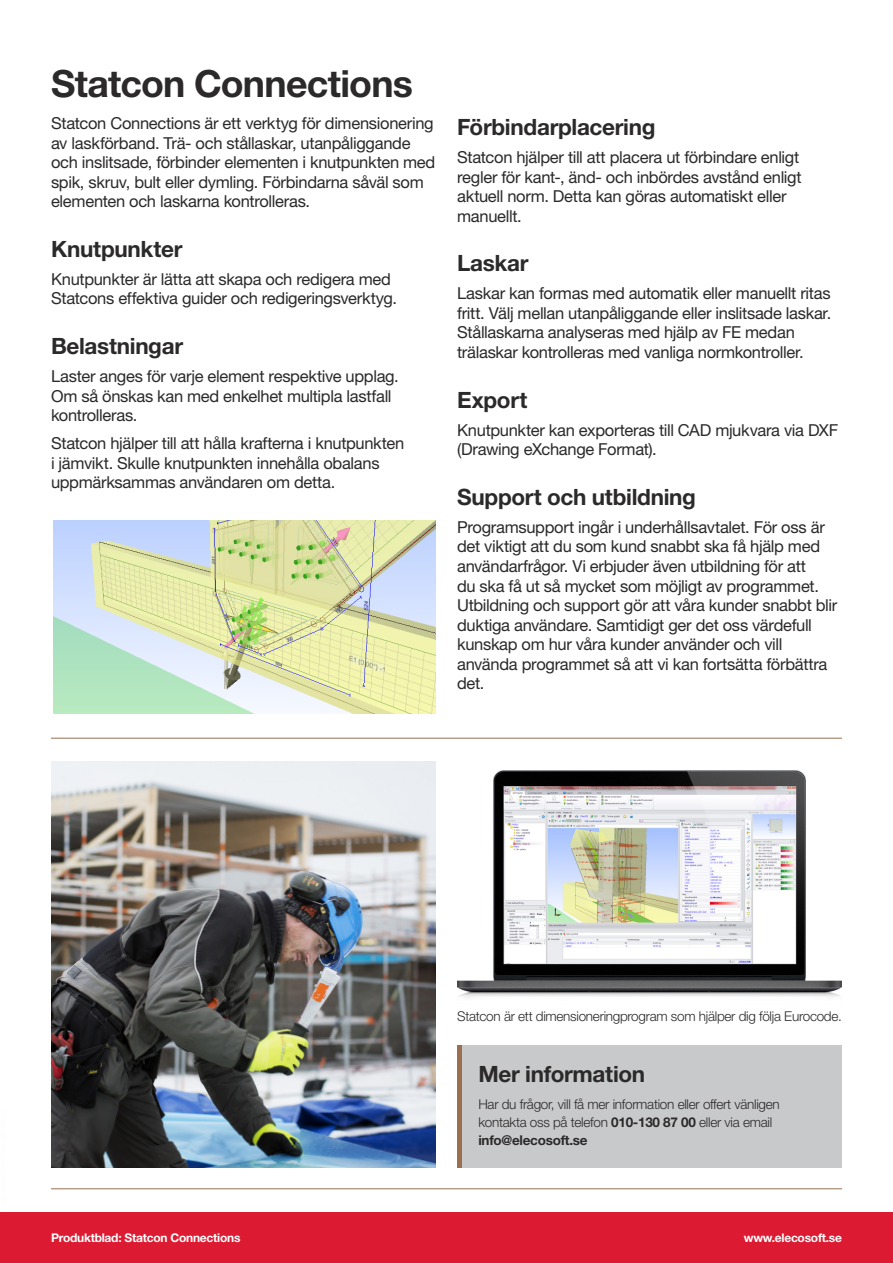
<style>
.page{position:relative;width:893px;height:1263px;background:#fff}
.page>*{position:absolute;margin:0;border:0;box-sizing:border-box;transform-origin:0 0}
.t1{font:700 37.5px "Helvetica Neue LT Std";letter-spacing:-.02em;color:#2b292a}
.t2{font:700 22.5px "Helvetica Neue LT Std";letter-spacing:-.015em;color:#2b292a}
.Body{font:16.5px/19.5px "Helvetica Neue LT Std";letter-spacing:-.02em;color:#2b292a}
.Body_support_text{font:300 13.5px "Helvetica Neue LT Std";letter-spacing:-.02em;color:#2b292a}
.Body_support_text-2{font:700 13.5px "Helvetica Neue LT Std";letter-spacing:-.02em;color:#2b292a}
.t3{font:700 12px "Helvetica Neue LT Std";letter-spacing:-.02em;color:#fff}
.s1{font-weight:700}
</style>
<div class="page">
<img style="left:457px;top:770px;width:385px;height:228px">
<img style="left:53px;top:520px;width:383px;height:193px">
<img style="left:51px;top:761px;width:385px;height:406px">
<div style="left:0;top:1212px;width:893px;height:51px;background:#dc1a32"></div>
<div style="left:457px;top:1045px;width:385px;height:122px;background:#c8c9cb"></div>
<hr style="left:457px;top:1045px;width:4px;height:122px;background:#9a6f51">
<hr style="left:51px;top:1188px;width:791px;height:1px;background:#9a6f51">
<hr style="left:51px;top:738px;width:791px;height:1px;background:#9a6f51">
<h1 class="t1" style="left:51px;top:60px;width:363px">Statcon Connections</h1>
<p class="Body" style="left:51px;top:113px;width:386px">Statcon Connections är ett verktyg för dimensionering av laskförband. Trä- och stållaskar, utanpåliggande och inslitsade, förbinder elementen i knutpunkten med spik, skruv, bult eller dymling. Förbindarna såväl som elementen och laskarna kontrolleras.</p>
<h2 class="t2" style="left:51px;top:235px;width:133px">Knutpunkter</h2>
<p class="Body" style="left:51px;top:269px;width:348px">Knutpunkter är lätta att skapa och redigera med<br>Statcons effektiva guider och redigeringsverktyg.</p>
<h2 class="t2" style="left:51px;top:332px;width:134px">Belastningar</h2>
<p class="Body" style="left:51px;top:366px;width:349px">Laster anges för varje element respektive upplag.<br>Om så önskas kan med enkelhet multipla lastfall kontrolleras.</p>
<p class="Body" style="left:51px;top:433px;width:355px">Statcon hjälper till att hålla krafterna i knutpunkten i jämvikt. Skulle knutpunkten innehålla obalans uppmärksammas användaren om detta.</p>
<h2 class="t2" style="left:457px;top:113px;width:200px">Förbindarplacering</h2>
<p class="Body" style="left:457px;top:147px;width:346px">Statcon hjälper till att placera ut förbindare enligt regler för kant-, änd- och inbördes avstånd enligt aktuell norm. Detta kan göras automatiskt eller manuellt.</p>
<h2 class="t2" style="left:457px;top:250px;width:73px">Laskar</h2>
<p class="Body" style="left:457px;top:283px;width:376px">Laskar kan formas med automatik eller manuellt ritas fritt. Välj mellan utanpåliggande eller inslitsade laskar.<br>Stållaskarna analyseras med hjälp av FE medan trälaskar kontrolleras med vanliga normkontroller.</p>
<h2 class="t2" style="left:457px;top:386px;width:72px">Export</h2>
<p class="Body" style="left:457px;top:420px;width:383px">Knutpunkter kan exporteras till CAD mjukvara via DXF (Drawing eXchange Format).</p>
<h2 class="t2" style="left:457px;top:483px;width:240px">Support och utbildning</h2>
<p class="Body" style="left:457px;top:517px;width:382px">Programsupport ingår i underhållsavtalet. För oss är det viktigt att du som kund snabbt ska få hjälp med användarfrågor. Vi erbjuder även utbildning för att<br>du ska få ut så mycket som möjligt av programmet.<br>Utbildning och support gör att våra kunder snabbt blir duktiga användare. Samtidigt ger det oss värdefull kunskap om hur våra kunder använder och vill använda programmet så att vi kan fortsätta förbättra det.</p>
<p class="Body_support_text" style="left:457px;top:1008px;width:386px">Statcon är ett dimensioneringprogram som hjälper dig följa Eurocode.</p>
<h2 class="t2" style="left:478px;top:1060px;width:168px">Mer information</h2>
<p class="Body_support_text" style="left:478px;top:1096px;width:303px">Har du frågor, vill få mer information eller offert vänligen</p>
<p class="Body_support_text" style="left:478px;top:1114px;width:295px">kontakta oss på telefon <span class="s1">010-130 87 00</span> eller via email</p>
<p class="Body_support_text-2" style="left:478px;top:1132px;width:111px">info@elecosoft.se</p>
<p class="t3" style="left:51px;top:1230px;width:191px">Produktblad: Statcon Connections</p>
<p class="t3" style="left:744px;top:1230px;width:100px">www.elecosoft.se</p>
</div>
